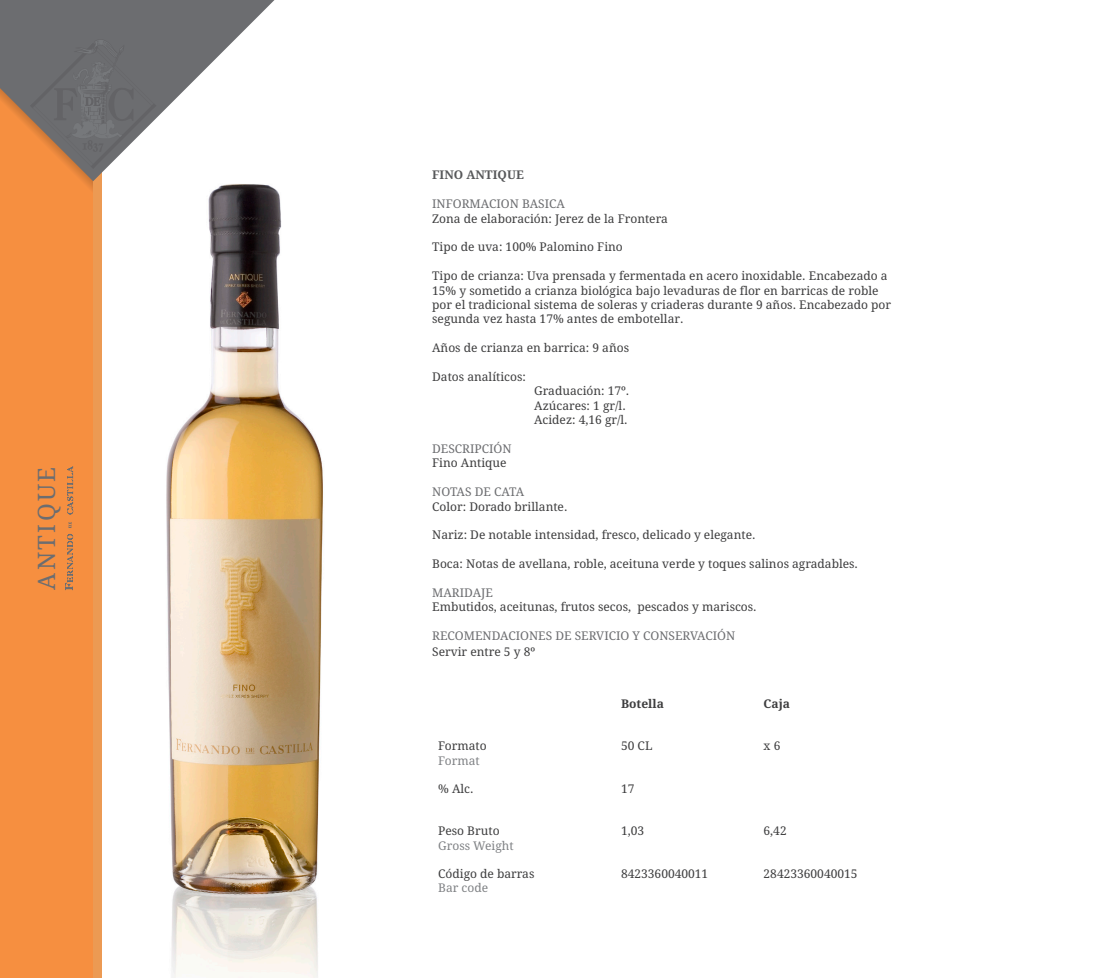
<style>
.page{position:relative;width:1106px;height:978px;background:#fff}
.page>*{position:absolute;margin:0;border:0;box-sizing:border-box;transform-origin:0 0}
.t1{font:24px "Droid Serif";letter-spacing:.1em;color:#6c6d70}
.t2{font:12px/14.4px "Droid Serif";color:#3e3e3f}
.t3{font:12px "Droid Serif";color:#6c6d70}
.t4{font:12px "Droid Serif";color:#808285}
.t5{font:700 12px "Droid Serif";color:#57585a}
.t6{font:700 12px "Droid Serif";color:#3e3e3f}
</style>
<div class="page">
<img style="left:166px;top:184px;width:157px;height:794px">
<div style="left:0;top:0;width:94px;height:978px;background:#f68f40"></div>
<svg style="left:65px;top:466px;width:8px;height:124px"></svg>
<svg style="left:84px;top:181px;width:179px;height:17px"></svg>
<div style="left:93px;top:0;width:9px;height:978px;background:#ec9a53"></div>
<svg style="left:0;top:0;width:274px;height:181px"></svg>
<svg style="left:30px;top:39px;width:126px;height:130px;background:#817a76"></svg>
<p class="t1" style="left:33px;top:590px;width:125px;rotate:-90deg">ANTIQUE</p>
<p class="t5" style="left:432px;top:168px;width:93px">FINO ANTIQUE</p>
<p class="t3" style="left:432px;top:197px;width:134px">INFORMACION BASICA</p>
<p class="t2" style="left:432px;top:211px;width:237px">Zona de elaboración: Jerez de la Frontera</p>
<p class="t2" style="left:432px;top:240px;width:192px">Tipo de uva: 100% Palomino Fino</p>
<p class="t2" style="left:432px;top:269px;width:460px">Tipo de crianza: Uva prensada y fermentada en acero inoxidable. Encabezado a 15% y sometido a crianza biológica bajo levaduras de flor en barricas de roble por el tradicional sistema de soleras y criaderas durante 9 años. Encabezado por segunda vez hasta 17% antes de embotellar.</p>
<p class="t2" style="left:432px;top:341px;width:198px">Años de crianza en barrica: 9 años</p>
<p class="t2" style="left:432px;top:370px;width:95px">Datos analíticos:</p>
<p class="t2" style="left:534px;top:384px;width:97px">Graduación: 17º.</p>
<p class="t2" style="left:534px;top:398px;width:93px">Azúcares: 1 gr/l.</p>
<p class="t2" style="left:534px;top:413px;width:95px">Acidez: 4,16 gr/l.</p>
<p class="t3" style="left:432px;top:442px;width:81px">DESCRIPCIÓN</p>
<p class="t2" style="left:432px;top:456px;width:76px">Fino Antique</p>
<p class="t3" style="left:432px;top:485px;width:94px">NOTAS DE CATA</p>
<p class="t2" style="left:432px;top:499px;width:137px">Color: Dorado brillante.</p>
<p class="t2" style="left:432px;top:528px;width:325px">Nariz: De notable intensidad, fresco, delicado y elegante.</p>
<p class="t2" style="left:432px;top:557px;width:427px">Boca: Notas de avellana, roble, aceituna verde y toques salinos agradables.</p>
<p class="t3" style="left:432px;top:586px;width:62px">MARIDAJE</p>
<p class="t2" style="left:432px;top:600px;width:326px">Embutidos, aceitunas, frutos secos, pescados y mariscos.</p>
<p class="t3" style="left:432px;top:629px;width:305px">RECOMENDACIONES DE SERVICIO Y CONSERVACIÓN</p>
<p class="t2" style="left:432px;top:645px;width:104px">Servir entre 5 y 8º</p>
<p class="t6" style="left:621px;top:696px;width:44px">Botella</p>
<p class="t6" style="left:763px;top:696px;width:28px">Caja</p>
<p class="t2" style="left:438px;top:739px;width:50px">Formato</p>
<p class="t4" style="left:438px;top:753px;width:43px">Format</p>
<p class="t2" style="left:621px;top:739px;width:33px">50 CL</p>
<p class="t2" style="left:763px;top:739px;width:18px">x 6</p>
<p class="t2" style="left:438px;top:781px;width:37px">% Alc.</p>
<p class="t2" style="left:621px;top:781px;width:15px">17</p>
<p class="t2" style="left:438px;top:824px;width:63px">Peso Bruto</p>
<p class="t4" style="left:438px;top:838px;width:77px">Gross Weight</p>
<p class="t2" style="left:621px;top:824px;width:25px">1,03</p>
<p class="t2" style="left:763px;top:824px;width:25px">6,42</p>
<p class="t2" style="left:438px;top:866px;width:98px">Código de barras</p>
<p class="t4" style="left:438px;top:881px;width:51px">Bar code</p>
<p class="t2" style="left:621px;top:866px;width:89px">8423360040011</p>
<p class="t2" style="left:763px;top:866px;width:95px">28423360040015</p>
</div>
